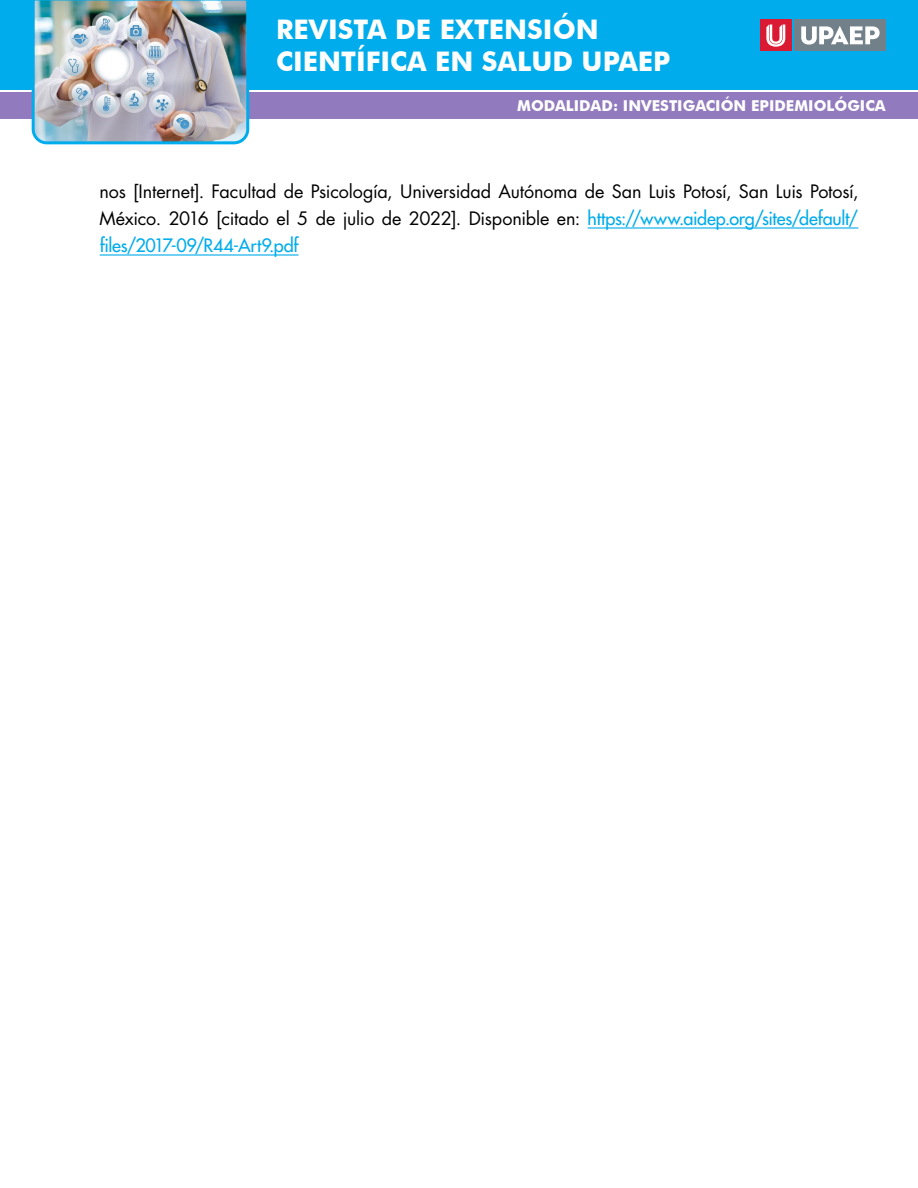
<style>
.page{position:relative;width:918px;height:1188px;background:#fff}
.page>*{position:absolute;margin:0;border:0;box-sizing:border-box;transform-origin:0 0}
.t1{font:700 27px/32.4px "Futura BT";color:#fff}
.referencias{font:18px/27px "Futura Std";letter-spacing:-.015em;color:#000;text-align:justify}
.t2{font:700 15px "Futura BT";color:#fff}
.s1{font-weight:500;color:#00aceb}
</style>
<div class="page">
<div style="left:0;top:92px;width:918px;height:27px;background:#917abd"></div>
<div style="left:0;top:0;width:918px;height:90px;background:#00aceb"></div>
<img style="left:31px;top:0;width:219px;height:145px">
<div style="left:795px;top:20px;width:91px;height:31px;background:#72808a"></div>
<svg style="left:801px;top:26px;width:79px;height:19px"></svg>
<div style="left:760px;top:20px;width:32px;height:31px;background:#da1a32"></div>
<svg style="left:766px;top:25px;width:19px;height:22px"></svg>
<hr style="left:588px;top:227px;width:270px;height:2px;background:#00aceb">
<hr style="left:100px;top:254px;width:199px;height:2px;background:#00aceb">
<h1 class="t1" style="left:276px;top:13px;width:396px">REVISTA DE EXTENSIÓN<br>CIENTÍFICA EN SALUD UPAEP</h1>
<p class="t2" style="left:517px;top:97px;width:370px">MODALIDAD: INVESTIGACIÓN EPIDEMIOLÓGICA</p>
<p class="referencias" style="left:99px;top:178px;width:761px">nos [Internet]. Facultad de Psicología, Universidad Autónoma de San Luis Potosí, San Luis Potosí, México. 2016 [citado el 5 de julio de 2022]. Disponible en: <span class="s1">https://www.aidep.org/sites/default/ files/2017-09/R44-Art9.pdf</span></p>
</div>
